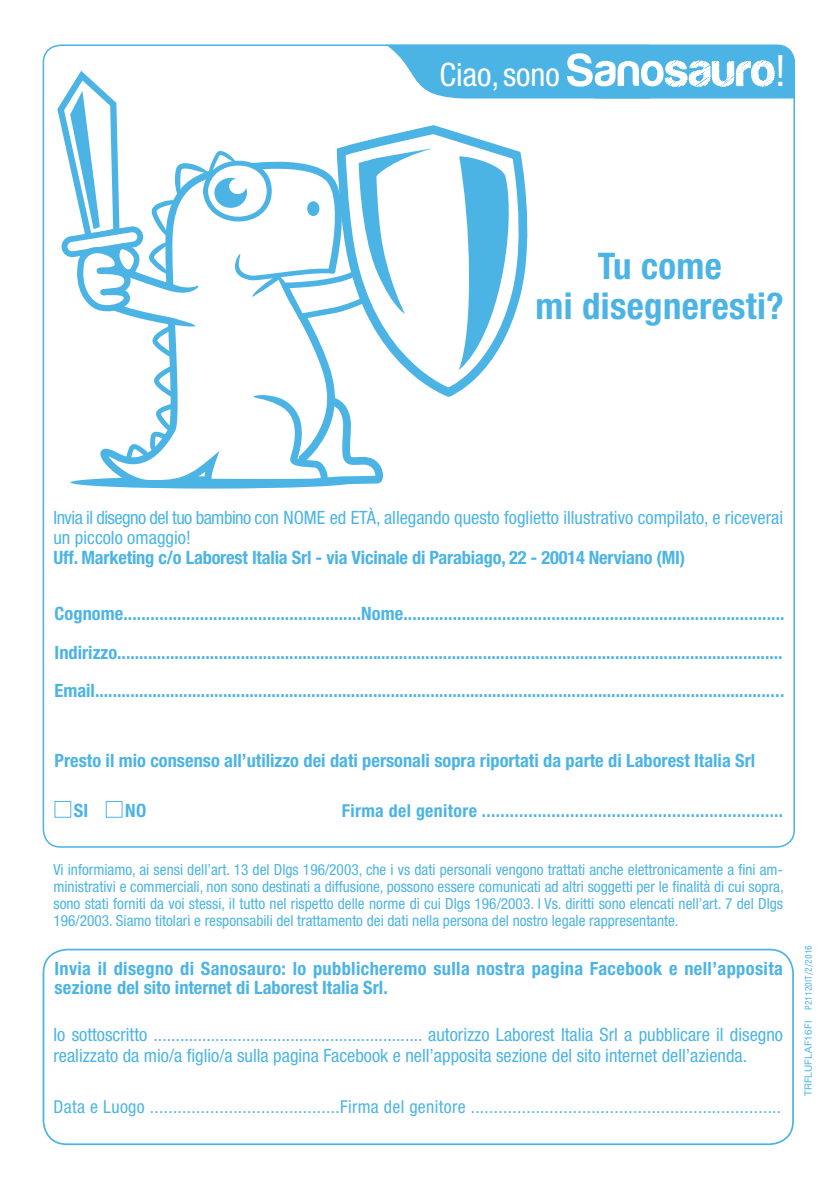
<style>
.page{position:relative;width:840px;height:1191px;background:#fff}
.page>*{position:absolute;margin:0;border:0;box-sizing:border-box;transform-origin:0 0}
.t1{font:condensed 43.4px "Helvetica Neue LT Std";color:#fff}
.t2{font:700 condensed 36.8px/39.8px "Helvetica Neue LT Std";letter-spacing:.01em;color:#4cb4e5;text-align:center}
.t3{font:condensed 32.2px "Helvetica Neue LT Std";color:#fff}
.t4{font:700 condensed 18.4px/38.2px "Helvetica Neue LT Std";color:#4cb4e5;text-align:justify}
.t5{font:condensed 18.4px/19.8px "Helvetica Neue LT Std";color:#4cb4e5}
.t6{font:700 condensed 18.4px/19.8px "Helvetica Neue LT Std";letter-spacing:.02em;color:#4cb4e5}
.t7{font:condensed 17.8px "Helvetica Neue LT Std";letter-spacing:.02em;color:#4cb4e5}
.t8{font:700 condensed 17.8px "Helvetica Neue LT Std";letter-spacing:.02em;color:#4cb4e5}
.t9{font:condensed 15.4px/16.8px "Helvetica Neue LT Std";color:#4cb4e5;text-align:justify}
.t10{font:10px "Nimbus San Con D";color:#53b0e3}
.t11{font:10px "Helvetica Neue LT Std";letter-spacing:.01em;color:#4cb4e5}
.s1{font-weight:700}
</style>
<div class="page">
<div style="left:43px;top:948px;width:750px;height:197px;border:2px solid #4cb4e5;border-radius:24px"></div>
<div style="left:70px;top:476px;width:283px;height:12px;background:#4cb4e5;border-radius:50%"></div>
<div style="left:55px;top:801px;width:16px;height:16px;border:1px solid #4cb4e5"></div>
<div style="left:106px;top:801px;width:16px;height:16px;border:1px solid #4cb4e5"></div>
<svg style="left:57px;top:44px;width:738px;height:440px"></svg>
<p class="t3" style="left:439px;top:56px;width:122px">Ciao, sono</p>
<p class="t1" style="left:774px;top:46px;width:13px">!</p>
<p class="t2" style="left:535px;top:245px;width:250px">Tu come<br>mi disegneresti?</p>
<p class="t5" style="left:53px;top:508px;width:730px">Invia il disegno del tuo bambino con NOME ed ETÀ, allegando questo foglietto illustrativo compilato, e riceverai un piccolo omaggio!<br><span class="s1">Uff. Marketing c/o Laborest Italia Srl - via Vicinale di Parabiago, 22 - 20014 Nerviano (MI)</span></p>
<p class="t4" style="left:55px;top:594px;width:731px">Cognome.....................................................Nome.....................................................................................<br>Indirizzo.......................................................................................................................................................<br>Email............................................................................................................................................................</p>
<p class="t4" style="left:55px;top:741px;width:701px">Presto il mio consenso all’utilizzo dei dati personali sopra riportati da parte di Laborest Italia Srl</p>
<p class="t4" style="left:74px;top:791px;width:16px">SI</p>
<p class="t4" style="left:125px;top:791px;width:23px">NO</p>
<p class="t8" style="left:341px;top:800px;width:442px">Firma del genitore .................................................................</p>
<p class="t9" style="left:53px;top:861px;width:731px">Vi informiamo, ai sensi dell’art. 13 del Dlgs 196/2003, che i vs dati personali vengono trattati anche elettronicamente a fini am&shy;ministrativi e commerciali, non sono destinati a diffusione, possono essere comunicati ad altri soggetti per le finalità di cui sopra, sono stati forniti da voi stessi, il tutto nel rispetto delle norme di cui Dlgs 196/2003. I Vs. diritti sono elencati nell’art. 7 del Dlgs 196/2003. Siamo titolari e responsabili del trattamento dei dati nella persona del nostro legale rappresentante.</p>
<p class="t6" style="left:54px;top:957px;width:729px">Invia il disegno di Sanosauro: lo pubblicheremo sulla nostra pagina Facebook e nell’apposita sezione del sito internet di Laborest Italia Srl.</p>
<p class="t5" style="left:53px;top:1023px;width:730px;line-height:21.4px">Io sottoscritto ............................................................. autorizzo Laborest Italia Srl a pubblicare il disegno realizzato da mio/a figlio/a sulla pagina Facebook e nell’apposita sezione del sito internet dell’azienda.</p>
<p class="t7" style="left:53px;top:1096px;width:728px">Data e Luogo .........................................Firma del genitore ...................................................................</p>
<p class="t10" style="left:802px;top:1010px;width:67px;rotate:-90deg">P21120IT/2/2016</p>
<p class="t11" style="left:801px;top:1096px;width:77px;rotate:-90deg">TRFLUFLAF16FI</p>
</div>
